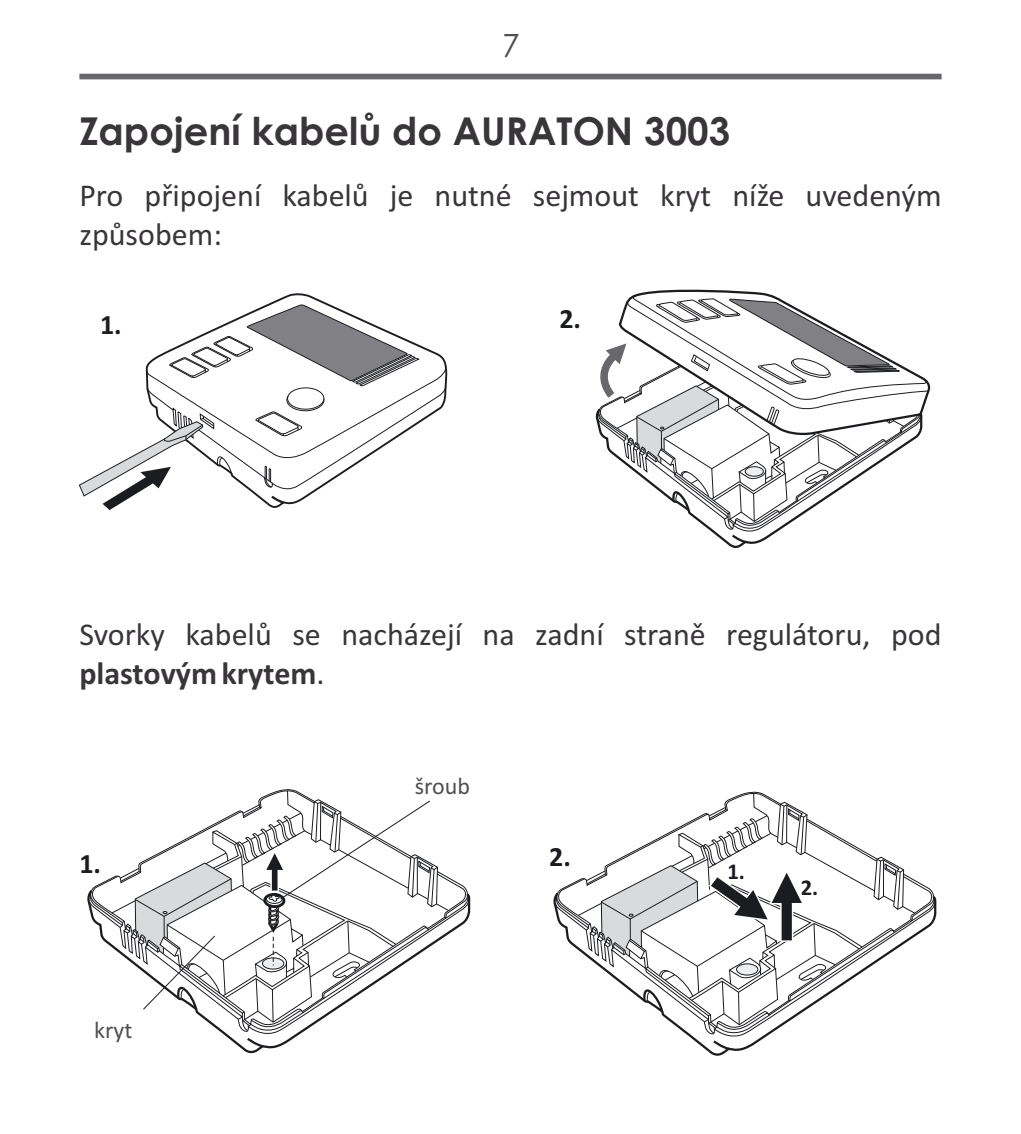
<style>
.page{position:relative;width:1021px;height:1134px;background:#fff}
.page>*{position:absolute;margin:0;border:0;box-sizing:border-box;transform-origin:0 0}
.t1{font:700 38.4px "Century Gothic";color:#39363a}
.t2{font:32px/39.2px "Calibri";color:#39363a}
.t3{font:32px "Century Gothic";color:#504e53}
.t4{font:700 28px "Calibri";color:#1b1c20}
.t5{font:24px "Calibri";color:#504e53}
.t6{font:700 22.8px "Calibri";color:#1b1c20}
.s1{font-weight:700}
</style>
<div class="page">
<div style="left:79px;top:74px;width:862px;height:5px;background:#68676c"></div>
<svg style="left:79px;top:304px;width:368px;height:206px"></svg>
<svg style="left:637px;top:289px;width:294px;height:104px"></svg>
<svg style="left:595px;top:294px;width:334px;height:251px"></svg>
<svg style="left:87px;top:790px;width:383px;height:259px"></svg>
<svg style="left:553px;top:792px;width:383px;height:259px"></svg>
<p class="t3" style="left:502px;top:32px;width:19px">7</p>
<p class="t1" style="left:79px;top:116px;width:652px">Zapojení kabelů do AURATON 3003</p>
<p class="t2" style="left:79px;top:178px;width:863px">Pro připojení kabelů je nutné sejmout kryt níže uvedeným způsobem:</p>
<p class="t4" style="left:100px;top:313px;width:23px">1.</p>
<p class="t4" style="left:559px;top:307px;width:23px">2.</p>
<p class="t2" style="left:79px;top:618px;width:863px">Svorky kabelů se nacházejí na zadní straně regulátoru, pod <span class="s1">plastovým krytem</span>.</p>
<p class="t5" style="left:415px;top:776px;width:57px">šroub</p>
<p class="t4" style="left:79px;top:852px;width:23px">1.</p>
<p class="t4" style="left:549px;top:845px;width:23px">2.</p>
<p class="t5" style="left:94px;top:1020px;width:40px">kryt</p>
<p class="t6" style="left:727px;top:862px;width:19px">1.</p>
<p class="t6" style="left:800px;top:877px;width:19px">2.</p>
</div>
